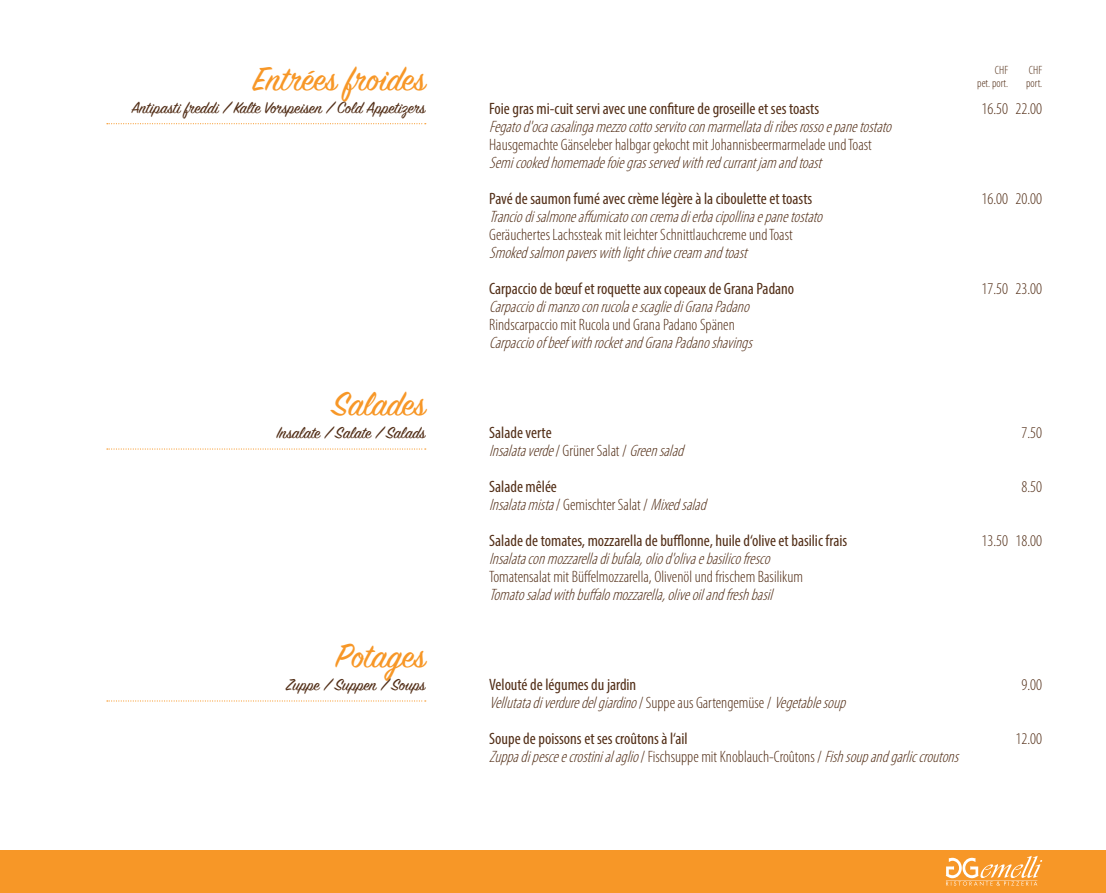
<style>
.page{position:relative;width:1106px;height:893px;background:#fff}
.page>*{position:absolute;margin:0;border:0;box-sizing:border-box;transform-origin:0 0}
.t1{font:37.5px "Sign Painter House Script";letter-spacing:-.005em;color:#f79727}
.t2{font:18px "Sign Painter House Script";color:#532f18}
.t3{font:italic 300 condensed 16.5px/36px "Myriad Pro";color:#532f18}
.t4{font:condensed 16.5px/36px "Myriad Pro";color:#532f18}
.t5{font:300 condensed 16.5px "Myriad Pro";color:#532f18}
.t6{font:300 condensed 12px "Myriad Pro";color:#532f18}
.s1{font-style:normal}
.s2{font-weight:400;font-style:normal}
.s3{font-weight:300;font-style:italic}
.s4{font-weight:300}
</style>
<div class="page">
<svg style="left:107px;top:123px;width:319px;height:1px"></svg>
<svg style="left:107px;top:448px;width:319px;height:2px"></svg>
<svg style="left:107px;top:700px;width:319px;height:1px"></svg>
<div style="left:0;top:850px;width:1106px;height:43px;background:#f79727"></div>
<svg style="left:945px;top:856px;width:97px;height:30px"></svg>
<h1 class="t1" style="left:253px;top:56px;width:174px">Entrées froides</h1>
<p class="t2" style="left:131px;top:96px;width:295px">Antipasti freddi / Kalte Vorspeisen / Cold Appetizers</p>
<h1 class="t1" style="left:332px;top:381px;width:95px">Salades</h1>
<p class="t2" style="left:277px;top:421px;width:150px">Insalate / Salate / Salads</p>
<h1 class="t1" style="left:336px;top:633px;width:91px">Potages</h1>
<p class="t2" style="left:286px;top:673px;width:141px">Zuppe / Suppen / Soups</p>
<p class="t6" style="left:994px;top:64px;width:15px">CHF</p>
<p class="t6" style="left:1028px;top:64px;width:15px">CHF</p>
<p class="t6" style="left:977px;top:77px;width:32px">pet. port.</p>
<p class="t6" style="left:1026px;top:77px;width:18px">port.</p>
<p class="t4" style="left:489px;top:90px;width:331px">Foie gras mi-cuit servi avec une confiture de groseille et ses toasts</p>
<p class="t5" style="left:981px;top:100px;width:62px">16.50 22.00</p>
<p class="t3" style="left:489px;top:109px;width:408px">Fegatod'ocacasalingamezzocottoservitoconmarmellatadiribesrossoepanetostato</p>
<p class="t5" style="left:489px;top:136px;width:384px">Hausgemachte Gänseleber halbgar gekocht mit Johannisbeermarmelade und Toast</p>
<p class="t3" style="left:489px;top:145px;width:338px">Semicookedhomemadefoiegrasservedwithredcurrantjam andtoast</p>
<p class="t4" style="left:489px;top:180px;width:325px">Pavé de saumon fumé avec crème légère à la ciboulette et toasts</p>
<p class="t5" style="left:981px;top:190px;width:62px">16.00 20.00</p>
<p class="t3" style="left:489px;top:199px;width:339px">Tranciodisalmoneaffumicatoconcremadierbacipollinaepanetostato</p>
<p class="t5" style="left:489px;top:226px;width:305px">Geräuchertes Lachssteak mit leichter Schnittlauchcreme und Toast</p>
<p class="t3" style="left:489px;top:235px;width:264px">Smokedsalmonpaverswithlightchivecream andtoast</p>
<p class="t4" style="left:489px;top:270px;width:306px">Carpaccio de bœuf et roquette aux copeaux de Grana Padano</p>
<p class="t5" style="left:981px;top:280px;width:62px">17.50 23.00</p>
<p class="t3" style="left:489px;top:289px;width:266px">CarpacciodimanzoconrucolaescagliediGranaPadano</p>
<p class="t5" style="left:489px;top:316px;width:247px">Rindscarpaccio mit Rucola und Grana Padano Spänen</p>
<p class="t3" style="left:489px;top:325px;width:269px">Carpaccioof beef withrocketandGranaPadanoshavings</p>
<p class="t4" style="left:489px;top:414px;width:64px">Salade verte</p>
<p class="t5" style="left:1021px;top:424px;width:22px">7.50</p>
<p class="t3" style="left:489px;top:433px;width:200px">Insalataverde<span class="s1">/ G r ü n e r S a l a t /</span> Greensalad<br><span class="s2">Salade mêlée</span></p>
<p class="t5" style="left:1021px;top:478px;width:22px">8.50</p>
<p class="t4" style="left:489px;top:486px;width:359px"><span class="s3">Insalatamista</span><span class="s4">/ G e m i s c h t e r S a l a t /</span> <span class="s3">Mixedsalad<br></span>Salade de tomates, mozzarella de bufflonne, huile d‘olive et basilic frais</p>
<p class="t3" style="left:489px;top:541px;width:287px">Insalataconmozzarelladibufala,oliod'olivaebasilicofresco</p>
<p class="t5" style="left:489px;top:568px;width:315px">Tomatensalat mit Büffelmozzarella, Olivenöl und frischem Basilikum</p>
<p class="t3" style="left:489px;top:577px;width:289px">Tomatosaladwithbuffalomozzarella,oliveoilandfreshbasil</p>
<p class="t5" style="left:981px;top:532px;width:62px">13.50 18.00</p>
<p class="t4" style="left:489px;top:666px;width:149px">Velouté de légumes du jardin</p>
<p class="t5" style="left:1021px;top:676px;width:22px">9.00</p>
<p class="t3" style="left:489px;top:685px;width:362px">Vellutatadiverduredelgiardino<span class="s1">/ S u p p e a u s G a r t e n g e m ü s e /</span> Vegetablesoup<br><span class="s2">Soupe de poissons et ses croûtons à l‘ail</span></p>
<p class="t5" style="left:1015px;top:730px;width:28px">12.00</p>
<p class="t3" style="left:489px;top:739px;width:475px">Zuppadipesceecrostinialaglio<span class="s1">/ F i s c h s u p p e m i t K n o b l a u c h - C r o û t o n s /</span> Fishsoupandgarliccroutons</p>
</div>
